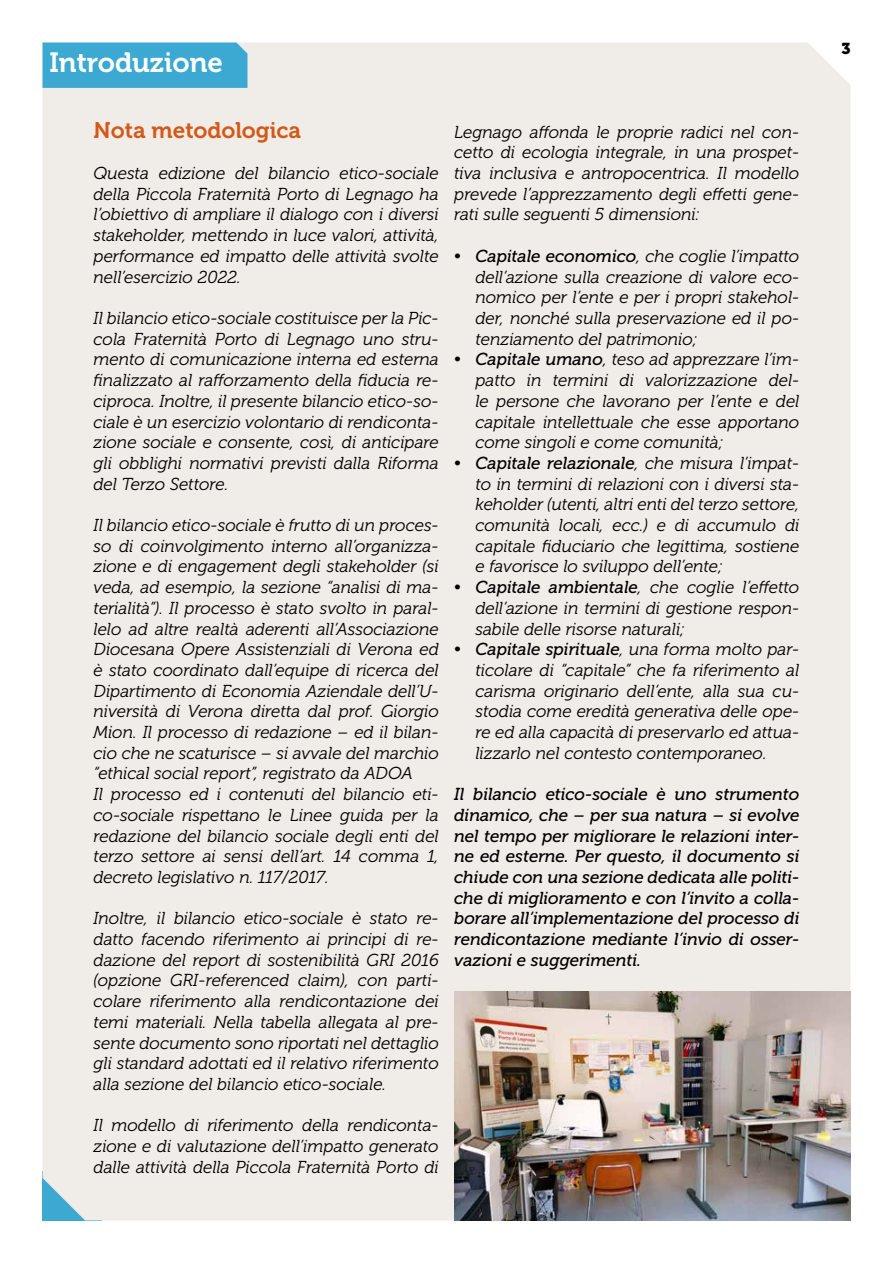
<style>
.page{position:relative;width:893px;height:1263px;background:#fff}
.page>*{position:absolute;margin:0;border:0;box-sizing:border-box;transform-origin:0 0}
.t1{font:27.75px "Museo 700";color:#fff}
.t2{font:22.5px "Museo 700";color:#d35917}
.t3{font:italic 17.25px/20.7px "Museo 300";color:#000;text-align:justify}
.t4{font:italic 17.25px/20.7px "Museo 500";color:#000;text-align:justify}
.t5{font:15.75px "Museo 900";color:#000}
.s1{font-family:"Museo 500"}
</style>
<div class="page">
<div style="left:43px;top:43px;width:807px;height:1177px;background:#f0ece7"></div>
<img style="left:454px;top:992px;width:396px;height:228px">
<div style="left:43px;top:43px;width:204px;height:45px;background:#3ba9d2"></div>
<h1 class="t1" style="left:49px;top:47px;width:175px">Introduzione</h1>
<h2 class="t2" style="left:94px;top:117px;width:209px">Nota metodologica</h2>
<p class="t3" style="left:94px;top:163px;width:347px">Questa edizione del bilancio etico-sociale della Piccola Fraternità Porto di Legnago ha l’obiettivo di ampliare il dialogo con i diversi stakeholder, mettendo in luce valori, attività, performance ed impatto delle attività svolte nell’esercizio 2022.</p>
<p class="t3" style="left:94px;top:308px;width:347px">Il bilancio etico-sociale costituisce per la Pic&shy;cola Fraternità Porto di Legnago uno stru&shy;mento di comunicazione interna ed esterna finalizzato al rafforzamento della fiducia re&shy;ciproca. Inoltre, il presente bilancio etico-so&shy;ciale è un esercizio volontario di rendiconta&shy;zione sociale e consente, così, di anticipare gli obblighi normativi previsti dalla Riforma del Terzo Settore.</p>
<p class="t3" style="left:94px;top:515px;width:347px;text-align:left">Il bilancio etico-sociale è frutto di un proces&shy;so di coinvolgimento interno all’organizza&shy;zione e di engagement degli stakeholder (si veda, ad esempio, la sezione “analisi di ma&shy;terialità”). Il processo è stato svolto in paral&shy;lelo ad altre realtà aderenti all’Associazione Diocesana Opere Assistenziali di Verona ed è stato coordinato dall’equipe di ricerca del Dipartimento di Economia Aziendale dell’U&shy;niversità di Verona diretta dal prof. Giorgio Mion. Il processo di redazione – ed il bilan&shy;cio che ne scaturisce – si avvale del marchio “ethical social report”, registrato da ADOA<br>Il processo ed i contenuti del bilancio eti&shy;co-sociale rispettano le Linee guida per la redazione del bilancio sociale degli enti del terzo settore ai sensi dell’art. 14 comma 1, decreto legislativo n. 117/2017.</p>
<p class="t3" style="left:94px;top:908px;width:347px">Inoltre, il bilancio etico-sociale è stato re&shy;datto facendo riferimento ai principi di re&shy;dazione del report di sostenibilità GRI 2016 (opzione GRI-referenced claim), con parti&shy;colare riferimento alla rendicontazione dei temi materiali. Nella tabella allegata al pre&shy;sente documento sono riportati nel dettaglio gli standard adottati ed il relativo riferimento alla sezione del bilancio etico-sociale.</p>
<p class="t3" style="left:94px;top:1115px;width:347px">Il modello di riferimento della rendiconta&shy;zione e di valutazione dell’impatto generato dalle attività della Piccola Fraternità Porto di</p>
<p class="t3" style="left:454px;top:122px;width:347px">Legnago affonda le proprie radici nel con&shy;cetto di ecologia integrale, in una prospet&shy;tiva inclusiva e antropocentrica. Il modello prevede l’apprezzamento degli effetti gene&shy;rati sulle seguenti 5 dimensioni:</p>
<p class="t3" style="left:475px;top:246px;width:326px;text-indent:-21px">• <span class="s1">Capitale economico</span>, che coglie l’impatto dell’azione sulla creazione di valore eco&shy;nomico per l’ente e per i propri stakehol&shy;der, nonché sulla preservazione ed il po&shy;tenziamento del patrimonio;</p>
<p class="t3" style="left:475px;top:349px;width:325px;text-indent:-21px">• <span class="s1">Capitale umano</span>, teso ad apprezzare l’im&shy;patto in termini di valorizzazione del&shy;le persone che lavorano per l’ente e del capitale intellettuale che esse apportano come singoli e come comunità;</p>
<p class="t3" style="left:475px;top:453px;width:326px;text-indent:-21px">• <span class="s1">Capitale relazionale</span>, che misura l’impat&shy;to in termini di relazioni con i diversi sta&shy;keholder (utenti, altri enti del terzo settore, comunità locali, ecc.) e di accumulo di capitale fiduciario che legittima, sostiene e favorisce lo sviluppo dell’ente;</p>
<p class="t3" style="left:475px;top:577px;width:325px;text-indent:-21px">• <span class="s1">Capitale ambientale</span>, che coglie l’effetto dell’azione in termini di gestione respon&shy;sabile delle risorse naturali;</p>
<p class="t3" style="left:475px;top:639px;width:326px;text-indent:-21px">• <span class="s1">Capitale spirituale</span>, una forma molto par&shy;ticolare di “capitale” che fa riferimento al carisma originario dell’ente, alla sua cu&shy;stodia come eredità generativa delle ope&shy;re ed alla capacità di preservarlo ed attua&shy;lizzarlo nel contesto contemporaneo.</p>
<p class="t4" style="left:454px;top:784px;width:347px">Il bilancio etico-sociale è uno strumento dinamico, che – per sua natura – si evolve nel tempo per migliorare le relazioni inter&shy;ne ed esterne. Per questo, il documento si chiude con una sezione dedicata alle politi&shy;che di miglioramento e con l’invito a colla&shy;borare all’implementazione del processo di rendicontazione mediante l’invio di osser&shy;vazioni e suggerimenti.</p>
<p class="t5" style="left:841px;top:40px;width:11px">3</p>
</div>
